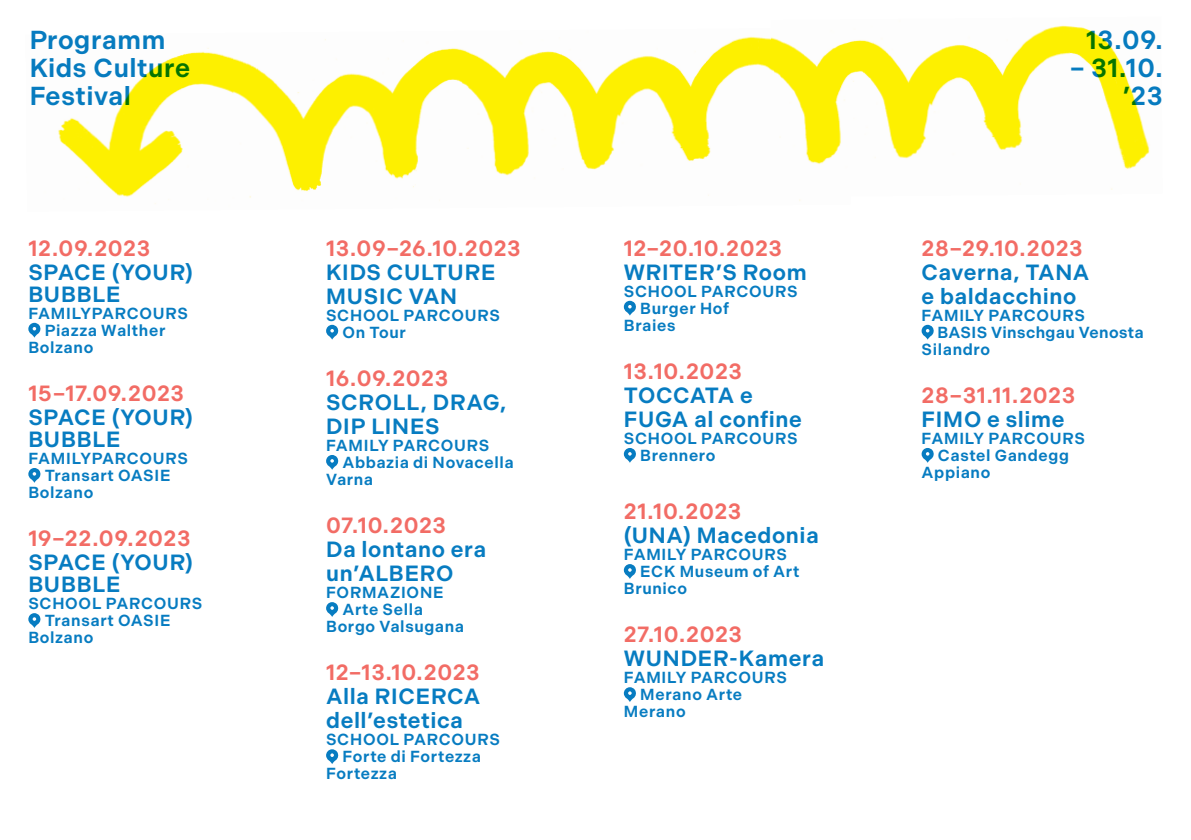
<style>
.page{position:relative;width:1191px;height:840px;background:#fff}
.page>*{position:absolute;margin:0;border:0;box-sizing:border-box;transform-origin:0 0}
.t1{font:600 26px/28px "Indivisible";letter-spacing:.025em;color:#077cc1}
.t2{font:600 22px/24px "Indivisible";letter-spacing:.03em;color:#077cc1}
.t3{font:600 22px "Indivisible";letter-spacing:.025em;color:#f26c65}
.t4{font:600 16px/17px "Indivisible";letter-spacing:.04em;color:#077cc1}
</style>
<div class="page">
<img style="left:58px;top:36px;width:743px;height:168px">
<img style="left:770px;top:25px;width:380px;height:172px">
<svg style="left:28px;top:322px;width:13px;height:15px"></svg>
<svg style="left:28px;top:468px;width:13px;height:14px"></svg>
<svg style="left:28px;top:613px;width:13px;height:14px"></svg>
<svg style="left:326px;top:324px;width:13px;height:15px"></svg>
<svg style="left:326px;top:455px;width:13px;height:14px"></svg>
<svg style="left:326px;top:602px;width:13px;height:14px"></svg>
<svg style="left:326px;top:749px;width:13px;height:14px"></svg>
<svg style="left:624px;top:300px;width:12px;height:15px"></svg>
<svg style="left:624px;top:448px;width:12px;height:14px"></svg>
<svg style="left:624px;top:564px;width:12px;height:14px"></svg>
<svg style="left:624px;top:687px;width:12px;height:14px"></svg>
<svg style="left:921px;top:324px;width:13px;height:15px"></svg>
<svg style="left:921px;top:448px;width:13px;height:14px"></svg>
<h1 class="t1" style="left:29px;top:26px;width:162px">Programm<br>Kids Culture<br>Festival</h1>
<h1 class="t1" style="left:1086px;top:26px;width:78px">13.09.</h1>
<h1 class="t1" style="left:1069px;top:54px;width:95px;text-align:right">– 31.10. ’23</h1>
<h2 class="t3" style="left:28px;top:235px;width:123px">12.09.2023</h2>
<h2 class="t2" style="left:28px;top:261px;width:166px;line-height:22px">SPACE (YOUR)<br>BUBBLE</h2>
<p class="t4" style="left:28px;top:304px;width:161px">FAMILYPARCOURS</p>
<p class="t4" style="left:45px;top:321px;width:122px">Piazza Walther</p>
<p class="t4" style="left:28px;top:338px;width:66px">Bolzano</p>
<h2 class="t3" style="left:28px;top:380px;width:157px">15–17.09.2023</h2>
<h2 class="t2" style="left:28px;top:406px;width:166px;line-height:22px">SPACE (YOUR)<br>BUBBLE</h2>
<p class="t4" style="left:28px;top:449px;width:161px">FAMILYPARCOURS</p>
<p class="t4" style="left:45px;top:466px;width:127px">Transart OASIE</p>
<p class="t4" style="left:28px;top:483px;width:66px">Bolzano</p>
<h2 class="t3" style="left:28px;top:525px;width:164px">19–22.09.2023</h2>
<h2 class="t2" style="left:28px;top:551px;width:166px;line-height:22px">SPACE (YOUR)<br>BUBBLE</h2>
<p class="t4" style="left:28px;top:594px;width:175px">SCHOOL PARCOURS</p>
<p class="t4" style="left:45px;top:611px;width:127px">Transart OASIE</p>
<p class="t4" style="left:28px;top:628px;width:66px">Bolzano</p>
<h2 class="t3" style="left:326px;top:235px;width:196px">13.09–26.10.2023</h2>
<h2 class="t2" style="left:326px;top:260px;width:171px">KIDS CULTURE<br>MUSIC VAN</h2>
<p class="t4" style="left:342px;top:306px;width:159px;text-indent:-16px">SCHOOL PARCOURS<br>On Tour</p>
<h2 class="t3" style="left:326px;top:365px;width:124px">16.09.2023</h2>
<h2 class="t2" style="left:326px;top:390px;width:182px">SCROLL, DRAG,<br>DIP LINES</h2>
<p class="t4" style="left:326px;top:436px;width:165px">FAMILY PARCOURS</p>
<p class="t4" style="left:342px;top:453px;width:173px">Abbazia di Novacella</p>
<p class="t4" style="left:326px;top:470px;width:49px">Varna</p>
<h2 class="t3" style="left:326px;top:512px;width:121px">07.10.2023</h2>
<h2 class="t2" style="left:326px;top:537px;width:161px">Da lontano era un’ALBERO</h2>
<p class="t4" style="left:326px;top:583px;width:119px">FORMAZIONE</p>
<p class="t4" style="left:342px;top:600px;width:82px">Arte Sella</p>
<p class="t4" style="left:326px;top:617px;width:140px">Borgo Valsugana</p>
<h2 class="t3" style="left:326px;top:659px;width:155px">12–13.10.2023</h2>
<h2 class="t2" style="left:326px;top:684px;width:156px">Alla RICERCA dell’estetica</h2>
<p class="t4" style="left:326px;top:730px;width:175px">SCHOOL PARCOURS</p>
<p class="t4" style="left:342px;top:747px;width:140px">Forte di Fortezza</p>
<p class="t4" style="left:326px;top:764px;width:72px">Fortezza</p>
<h2 class="t3" style="left:624px;top:235px;width:160px">12–20.10.2023</h2>
<h2 class="t2" style="left:624px;top:260px;width:184px">WRITER’S Room</h2>
<p class="t4" style="left:624px;top:282px;width:175px">SCHOOL PARCOURS</p>
<p class="t4" style="left:640px;top:299px;width:90px">Burger Hof</p>
<p class="t4" style="left:624px;top:316px;width:53px">Braies</p>
<h2 class="t3" style="left:624px;top:358px;width:120px">13.10.2023</h2>
<h2 class="t2" style="left:624px;top:383px;width:180px">TOCCATA e<br>FUGA al confine</h2>
<p class="t4" style="left:640px;top:429px;width:159px;text-indent:-16px">SCHOOL PARCOURS<br>Brennero</p>
<h2 class="t3" style="left:624px;top:498px;width:119px">21.10.2023</h2>
<h2 class="t2" style="left:624px;top:523px;width:196px">(UNA) Macedonia</h2>
<p class="t4" style="left:624px;top:545px;width:165px">FAMILY PARCOURS</p>
<p class="t4" style="left:640px;top:562px;width:161px">ECK Museum of Art</p>
<p class="t4" style="left:624px;top:579px;width:65px">Brunico</p>
<h2 class="t3" style="left:624px;top:621px;width:120px">27.10.2023</h2>
<h2 class="t2" style="left:624px;top:646px;width:202px">WUNDER-Kamera</h2>
<p class="t4" style="left:624px;top:668px;width:165px">FAMILY PARCOURS</p>
<p class="t4" style="left:640px;top:685px;width:103px">Merano Arte</p>
<p class="t4" style="left:624px;top:702px;width:63px">Merano</p>
<h2 class="t3" style="left:921px;top:235px;width:163px">28–29.10.2023</h2>
<h2 class="t2" style="left:921px;top:260px;width:169px">Caverna, TANA e baldacchino</h2>
<p class="t4" style="left:921px;top:306px;width:165px">FAMILY PARCOURS</p>
<p class="t4" style="left:937px;top:323px;width:208px">BASIS Vinschgau Venosta</p>
<p class="t4" style="left:921px;top:340px;width:70px">Silandro</p>
<h2 class="t3" style="left:921px;top:382px;width:155px">28–31.11.2023</h2>
<h2 class="t2" style="left:921px;top:407px;width:144px">FIMO e slime</h2>
<p class="t4" style="left:921px;top:429px;width:165px">FAMILY PARCOURS</p>
<p class="t4" style="left:938px;top:446px;width:133px">Castel Gandegg</p>
<p class="t4" style="left:921px;top:463px;width:70px">Appiano</p>
</div>
